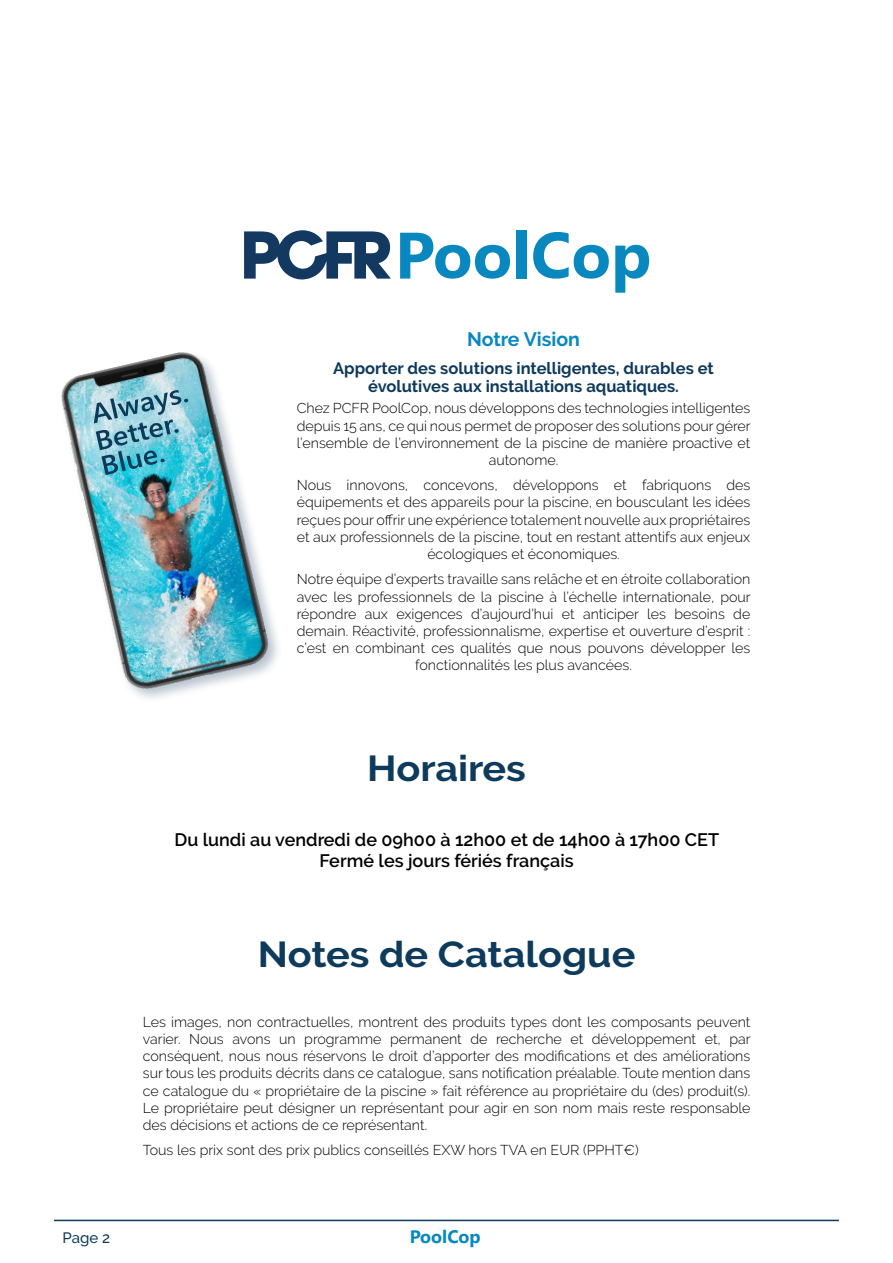
<style>
.page{position:relative;width:893px;height:1263px;background:#fff}
.page>*{position:absolute;margin:0;border:0;box-sizing:border-box;transform-origin:0 0}
.t1{font:700 36px "Raleway";color:#0e3a5b;scale:1.1 1}
.t2{font:700 19.5px "Raleway";color:#0789c0}
.t3{font:600 18px/21.6px "Raleway";color:#000;text-align:center}
.t4{font:700 18px "Segoe UI";color:#0789c0}
.t5{font:700 16.5px/17.7px "Raleway";color:#0e3a5b;text-align:center}
.t6{font:500 15px "Raleway";color:#0e3a5b}
.t7{font:300 14.25px/17.1px "Raleway";color:#000;text-align:center}
</style>
<div class="page">
<hr style="left:54px;top:1220px;width:785px;height:1px;background:#0e3a5b">
<svg style="left:244px;top:230px;width:147px;height:50px"></svg>
<svg style="left:400px;top:233px;width:110px;height:46px"></svg>
<div style="left:517px;top:230px;width:10px;height:49px;background:#0888be"></div>
<svg style="left:533px;top:232px;width:76px;height:47px"></svg>
<svg style="left:615px;top:245px;width:34px;height:48px"></svg>
<img style="left:61px;top:352px;width:217px;height:347px">
<img style="left:94px;top:390px;width:94px;height:85px">
<h2 class="t2" style="left:467px;top:328px;width:115px">Notre Vision</h2>
<p class="t5" style="left:333px;top:360px;width:382px">Apporter des solutions intelligentes, durables et évolutives aux installations aquatiques.</p>
<p class="t7" style="left:297px;top:400px;width:455px">Chez PCFR PoolCop, nous développons des technologies intelligentes depuis 15 ans, ce qui nous permet de proposer des solutions pour gérer l’ensemble de l’environnement de la piscine de manière proactive et autonome.</p>
<p class="t7" style="left:297px;top:477px;width:455px">Nous innovons, concevons, développons et fabriquons des équipements et des appareils pour la piscine, en bousculant les idées reçues pour offrir une expérience totalement nouvelle aux propriétaires et aux professionnels de la piscine, tout en restant attentifs aux enjeux écologiques et économiques.</p>
<p class="t7" style="left:297px;top:571px;width:455px">Notre équipe d’experts travaille sans relâche et en étroite collaboration avec les professionnels de la piscine à l’échelle internationale, pour répondre aux exigences d’aujourd’hui et anticiper les besoins de demain. Réactivité, professionnalisme, expertise et ouverture d’esprit : c’est en combinant ces qualités que nous pouvons développer les fonctionnalités les plus avancées.</p>
<h1 class="t1" style="left:367px;top:748px;width:146px">Horaires</h1>
<p class="t3" style="left:175px;top:828px;width:546px">Du lundi au vendredi de 09h00 à 12h00 et de 14h00 à 17h00 CET<br>Fermé les jours fériés français</p>
<h1 class="t1" style="left:258px;top:934px;width:345px">Notes de Catalogue</h1>
<p class="t7" style="left:143px;top:1013px;width:609px;text-align:justify">Les images, non contractuelles, montrent des produits types dont les composants peuvent varier. Nous avons un programme permanent de recherche et développement et, par conséquent, nous nous réservons le droit d’apporter des modifications et des améliorations sur tous les produits décrits dans ce catalogue, sans notification préalable. Toute mention dans ce catalogue du « propriétaire de la piscine » fait référence au propriétaire du (des) produit(s).<br>Le propriétaire peut désigner un représentant pour agir en son nom mais reste responsable des décisions et actions de ce représentant.</p>
<p class="t7" style="left:143px;top:1142px;width:497px">Tous les prix sont des prix publics conseillés EXW hors TVA en EUR (PPHT€)</p>
<p class="t6" style="left:63px;top:1229px;width:49px">Page 2</p>
<p class="t4" style="left:410px;top:1220px;width:73px">PoolCop</p>
</div>
